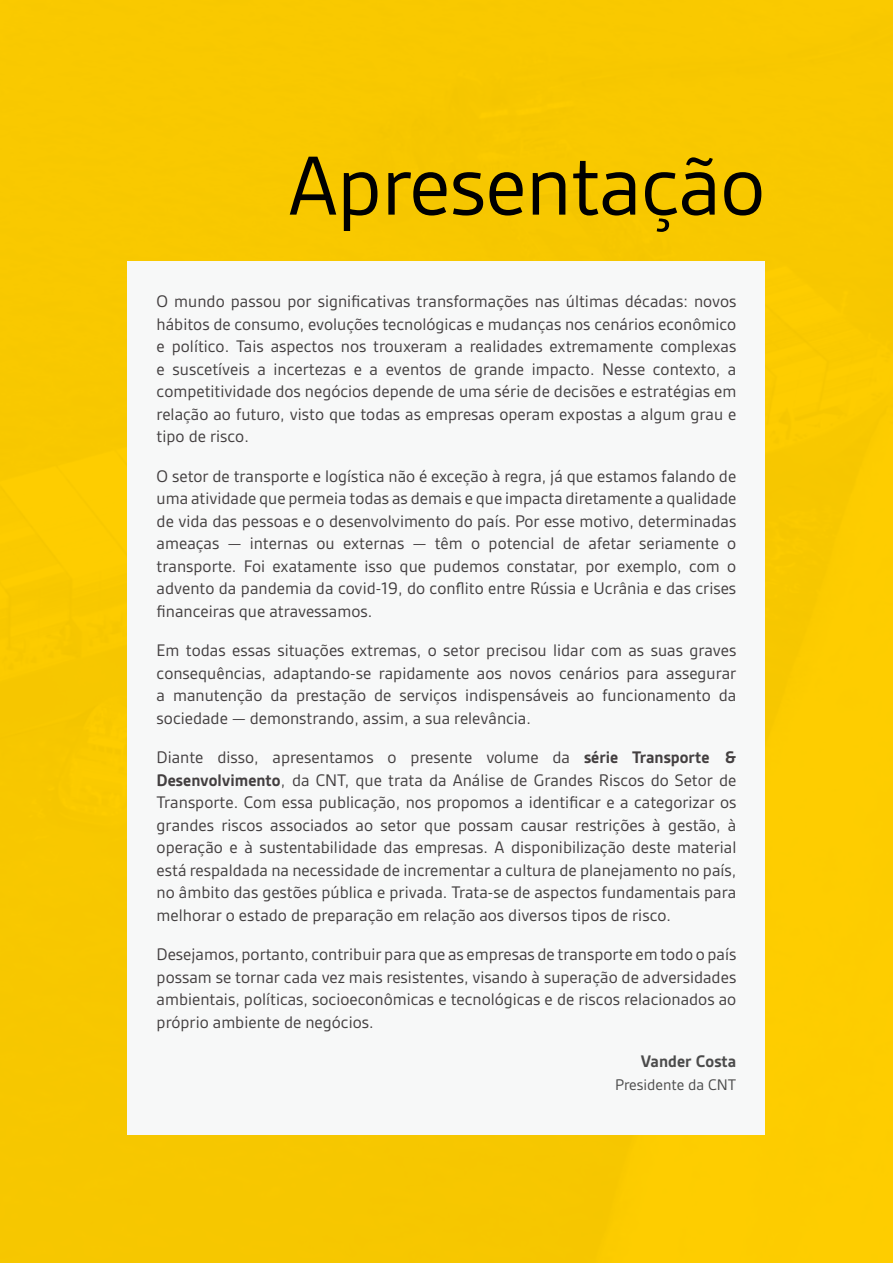
<style>
.page{position:relative;width:893px;height:1263px;background:#f8c800}
.page>*{position:absolute;margin:0;border:0;box-sizing:border-box;transform-origin:0 0}
.t1{font:90px "Gesta";letter-spacing:-.01em;color:#000}
.t2{font:18px/22.5px "Gesta";color:#433f40;text-align:justify}
.t3{font:700 18px "Gesta";color:#4b4b4b}
.t4{font:16.5px "Gesta";color:#4b4b4b}
.s1{font-weight:700}
</style>
<div class="page">
<div style="left:128px;top:261px;width:637px;height:874px;background:#f7f8f8"></div>
<h1 class="t1" style="left:288px;top:135px;width:479px">Apresentação</h1>
<p class="t2" style="left:157px;top:290px;width:581px">O mundo passou por significativas transformações nas últimas décadas: novos hábitos de consumo, evoluções tecnológicas e mudanças nos cenários econômico e político. Tais aspectos nos trouxeram a realidades extremamente complexas e suscetíveis a incertezas e a eventos de grande impacto. Nesse contexto, a competitividade dos negócios depende de uma série de decisões e estratégias em relação ao futuro, visto que todas as empresas operam expostas a algum grau e tipo de risco.</p>
<p class="t2" style="left:157px;top:465px;width:581px">O setor de transporte e logística não é exceção à regra, já que estamos falando de uma atividade que permeia todas as demais e que impacta diretamente a qualidade de vida das pessoas e o desenvolvimento do país. Por esse motivo, determinadas ameaças — internas ou externas — têm o potencial de afetar seriamente o transporte. Foi exatamente isso que pudemos constatar, por exemplo, com o advento da pandemia da covid-19, do conflito entre Rússia e Ucrânia e das crises financeiras que atravessamos.</p>
<p class="t2" style="left:157px;top:639px;width:581px">Em todas essas situações extremas, o setor precisou lidar com as suas graves consequências, adaptando-se rapidamente aos novos cenários para assegurar a manutenção da prestação de serviços indispensáveis ao funcionamento da sociedade — demonstrando, assim, a sua relevância.</p>
<p class="t2" style="left:157px;top:746px;width:581px">Diante disso, apresentamos o presente volume da <span class="s1">série Transporte &amp; Desenvolvimento</span>, da CNT, que trata da Análise de Grandes Riscos do Setor de Transporte. Com essa publicação, nos propomos a identificar e a categorizar os grandes riscos associados ao setor que possam causar restrições à gestão, à operação e à sustentabilidade das empresas. A disponibilização deste material está respaldada na necessidade de incrementar a cultura de planejamento no país, no âmbito das gestões pública e privada. Trata-se de aspectos fundamentais para melhorar o estado de preparação em relação aos diversos tipos de risco.</p>
<p class="t2" style="left:157px;top:943px;width:581px">Desejamos, portanto, contribuir para que as empresas de transporte em todo o país possam se tornar cada vez mais resistentes, visando à superação de adversidades ambientais, políticas, socioeconômicas e tecnológicas e de riscos relacionados ao próprio ambiente de negócios.</p>
<p class="t3" style="left:641px;top:1051px;width:97px">Vander Costa</p>
<p class="t4" style="left:615px;top:1075px;width:123px">Presidente da CNT</p>
</div>
